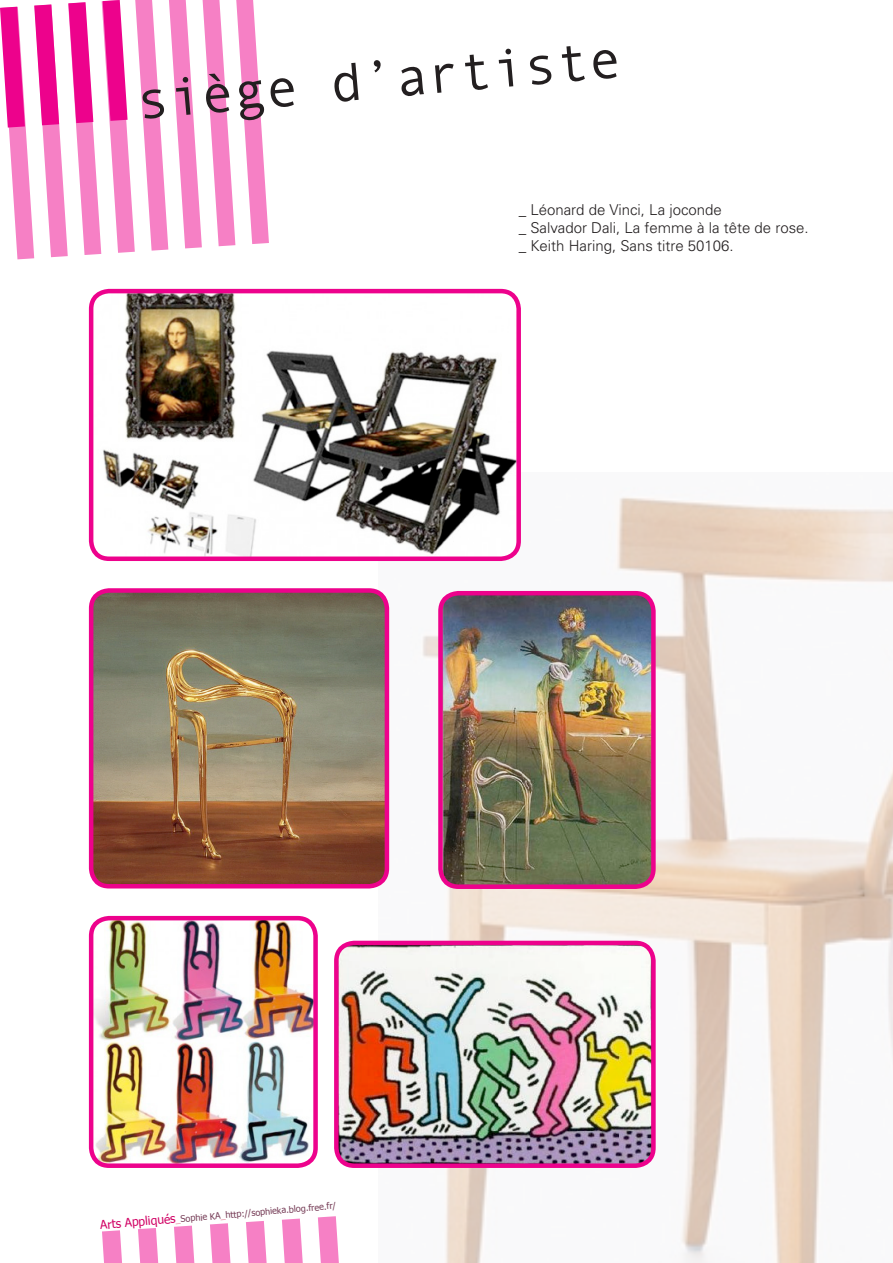
<style>
.page{position:relative;width:893px;height:1263px;background:#fff}
.page>*{position:absolute;margin:0;border:0;box-sizing:border-box;transform-origin:0 0}
.t1{font:54px "Andale Mono";color:#231f20}
.t2{font:300 15px "Univers";color:#231f20}
.t3{font:9px "Tahoma";color:#773e58}
.s1{font-size:12px;color:#d10365}
.s2{color:#e27f97}
</style>
<div class="page">
<svg style="left:0;top:0;width:269px;height:260px"></svg>
<svg style="left:102px;top:1216px;width:237px;height:47px"></svg>
<img style="left:379px;top:497px;width:514px;height:766px">
<img style="left:94px;top:294px;width:425px;height:265px">
<div style="left:89px;top:289px;width:432px;height:272px;border:4px solid #ed028c;border-radius:18px"></div>
<img style="left:339px;top:943px;width:314px;height:223px">
<div style="left:334px;top:941px;width:322px;height:227px;border:4px solid #ed028c;border-radius:18px"></div>
<img style="left:94px;top:921px;width:219px;height:242px">
<div style="left:89px;top:916px;width:229px;height:252px;border:4px solid #ed028c;border-radius:18px"></div>
<img style="left:94px;top:590px;width:293px;height:296px">
<div style="left:89px;top:588px;width:300px;height:300px;border:4px solid #ed028c;border-radius:18px"></div>
<img style="left:440px;top:593px;width:213px;height:294px">
<div style="left:438px;top:591px;width:218px;height:298px;border:4px solid #ed028c;border-radius:18px"></div>
<h1 class="t1" style="left:134px;top:66px;width:487px;rotate:-5deg">siège d’artiste</h1>
<p class="t2" style="left:519px;top:200px;width:205px">_ Léonard de Vinci, La joconde</p>
<p class="t2" style="left:519px;top:218px;width:292px">_ Salvador Dali, La femme à la tête de rose.</p>
<p class="t2" style="left:519px;top:236px;width:217px">_ Keith Haring, Sans titre 50106.</p>
<p class="t3" style="left:100px;top:1220px;width:238px;rotate:-5deg"><span class="s1">Arts Appliqués</span><span class="s2">_</span>Sophie KA<span class="s2">_</span>http://sophieka.blog.free.fr/</p>
</div>
